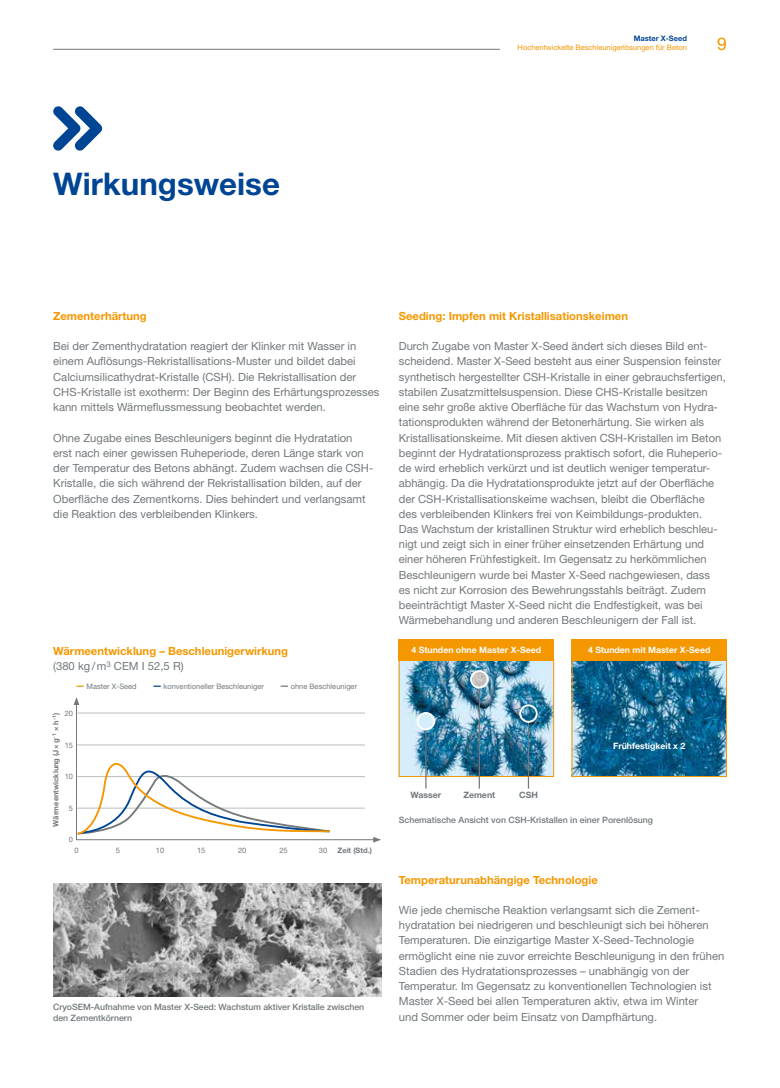
<style>
.page{position:relative;width:780px;height:1088px;background:#fff}
.page>*{position:absolute;margin:0;border:0;box-sizing:border-box;transform-origin:0 0}
.t1{font:700 31.25px "Helvetica Neue LT Std";color:#004594}
.t2{font:17.5px "Helvetica Neue LT Std";color:#f49700}
.t3{font:11.25px/15.2px "Helvetica Neue LT Std";color:#72787c}
.t4{font:700 11.25px/15.2px "Helvetica Neue LT Std";color:#f49700}
.t5{font:500 8.75px/10.5px "Helvetica Neue LT Std";letter-spacing:-.005em;color:#72787c}
.t6{font:700 8.75px "Helvetica Neue LT Std";color:#fff}
.t7{font:700 8.75px "Helvetica Neue LT Std";color:#72787c}
.t8{font:7.5px "Helvetica Neue LT Std";color:#72787c}
.t9{font:7.5px "Helvetica Neue LT Std";color:#f49700}
.t10{font:700 7.5px "Helvetica Neue LT Std";color:#72787c}
.t11{font:700 7.5px "Helvetica Neue LT Std";color:#004594}
.s1{font-weight:400;color:#72787c}
</style>
<div class="page">
<hr style="left:53px;top:49px;width:447px;height:1px;background:#72787c">
<img style="left:53px;top:883px;width:328px;height:113px">
<img style="left:573px;top:661px;width:151px;height:114px">
<div style="left:571px;top:659px;width:155px;height:118px;border:1px solid #f49700"></div>
<img style="left:401px;top:661px;width:151px;height:114px">
<div style="left:399px;top:659px;width:155px;height:118px;border:1px solid #f49700"></div>
<div style="left:399px;top:640px;width:155px;height:21px;background:#f49700"></div>
<div style="left:571px;top:640px;width:155px;height:21px;background:#f49700"></div>
<hr style="left:425px;top:728px;width:1px;height:60px;background:#72787c">
<div style="left:417px;top:713px;width:17px;height:16px;background:#d6edfb;border-radius:50%"></div>
<div style="left:416px;top:712px;width:19px;height:18px;border:2px solid #fff;border-radius:50%"></div>
<hr style="left:478px;top:684px;width:2px;height:104px;background:#72787c">
<hr style="left:528px;top:722px;width:1px;height:66px;background:#72787c">
<img style="left:520px;top:705px;width:16px;height:17px;border-radius:8px">
<div style="left:519px;top:704px;width:18px;height:19px;border:2px solid #fff;border-radius:50%"></div>
<img style="left:471px;top:671px;width:3px;height:16px">
<img style="left:471px;top:671px;width:16px;height:16px;border-radius:8px">
<div style="left:470px;top:670px;width:18px;height:18px;border:2px solid #fff;border-radius:50%"></div>
<svg style="left:76px;top:685px;width:8px;height:2px"></svg>
<svg style="left:153px;top:685px;width:8px;height:2px"></svg>
<svg style="left:280px;top:685px;width:8px;height:2px"></svg>
<svg style="left:76px;top:704px;width:297px;height:136px"></svg>
<svg style="left:74px;top:697px;width:5px;height:8px"></svg>
<svg style="left:373px;top:837px;width:8px;height:5px"></svg>
<svg style="left:53px;top:106px;width:49px;height:45px"></svg>
<p class="t11" style="left:633px;top:34px;width:55px">Master X-Seed</p>
<p class="t9" style="left:517px;top:42px;width:171px">Hochentwickelte Beschleunigerlösungen für Beton</p>
<h2 class="t2" style="left:717px;top:33px;width:11px">9</h2>
<h1 class="t1" style="left:53px;top:165px;width:228px">Wirkungsweise</h1>
<p class="t4" style="left:53px;top:308px;width:95px">Zementerhärtung</p>
<p class="t3" style="left:53px;top:338px;width:328px">Bei der Zementhydratation reagiert der Klinker mit Wasser in einem Auflösungs-Rekristallisations-Muster und bildet dabei Calciumsilicathydrat-Kristalle (CSH). Die Rekristallisation der CHS-Kristalle ist exotherm: Der Beginn des Erhärtungsprozesses kann mittels Wärmeflussmessung beobachtet werden.</p>
<p class="t3" style="left:53px;top:430px;width:322px">Ohne Zugabe eines Beschleunigers beginnt die Hydratation erst nach einer gewissen Ruheperiode, deren Länge stark von der Temperatur des Betons abhängt. Zudem wachsen die CSH-Kristalle, die sich während der Rekristallisation bilden, auf der Oberfläche des Zementkorns. Dies behindert und verlangsamt die Reaktion des verbleibenden Klinkers.</p>
<p class="t4" style="left:53px;top:643px;width:236px">Wärmeentwicklung – Beschleunigerwirkung <span class="s1">(380 kg/m</span><sup>3</sup> <span class="s1">CEM I 52,5 R)</span></p>
<p class="t8" style="left:65px;top:709px;width:10px">20</p>
<p class="t10" style="left:51px;top:826px;width:115px;rotate:-90deg">Wärmeentwicklung (J×g<sup>-1</sup> × h<sup>-1</sup>)</p>
<p class="t8" style="left:65px;top:740px;width:10px">15</p>
<p class="t8" style="left:65px;top:772px;width:10px">10</p>
<p class="t8" style="left:69px;top:804px;width:6px">5</p>
<p class="t8" style="left:69px;top:835px;width:6px">0</p>
<p class="t8" style="left:87px;top:682px;width:52px">Master X-Seed</p>
<p class="t8" style="left:163px;top:682px;width:102px">konventioneller Beschleuniger</p>
<p class="t8" style="left:291px;top:682px;width:68px">ohne Beschleuniger</p>
<p class="t8" style="left:74px;top:846px;width:6px">0</p>
<p class="t8" style="left:116px;top:846px;width:6px">5</p>
<p class="t8" style="left:156px;top:846px;width:10px">10</p>
<p class="t8" style="left:197px;top:846px;width:10px">15</p>
<p class="t8" style="left:238px;top:846px;width:10px">20</p>
<p class="t8" style="left:279px;top:846px;width:10px">25</p>
<p class="t8" style="left:319px;top:846px;width:10px">30</p>
<p class="t10" style="left:337px;top:846px;width:36px">Zeit (Std.)</p>
<p class="t5" style="left:53px;top:1002px;width:312px">CryoSEM-Aufnahme von Master X-Seed: Wachstum aktiver Kristalle zwischen den Zementkörnern</p>
<p class="t4" style="left:399px;top:308px;width:231px">Seeding: Impfen mit Kristallisationskeimen</p>
<p class="t3" style="left:399px;top:338px;width:328px">Durch Zugabe von Master X-Seed ändert sich dieses Bild ent&shy;scheidend. Master X-Seed besteht aus einer Suspension feinster synthetisch hergestellter CSH-Kristalle in einer gebrauchsfertigen, stabilen Zusatzmittelsuspension. Diese CHS-Kristalle besitzen eine sehr große aktive Oberfläche für das Wachstum von Hydra&shy;tationsprodukten während der Betonerhärtung. Sie wirken als Kristallisationskeime. Mit diesen aktiven CSH-Kristallen im Beton beginnt der Hydratationsprozess praktisch sofort, die Ruheperio&shy;de wird erheblich verkürzt und ist deutlich weniger temperatur&shy;abhängig. Da die Hydratationsprodukte jetzt auf der Oberfläche der CSH-Kristallisationskeime wachsen, bleibt die Oberfläche<br>des verbleibenden Klinkers frei von Keimbildungs-produkten.<br>Das Wachstum der kristallinen Struktur wird erheblich beschleu&shy;nigt und zeigt sich in einer früher einsetzenden Erhärtung und einer höheren Frühfestigkeit. Im Gegensatz zu herkömmlichen Beschleunigern wurde bei Master X-Seed nachgewiesen, dass<br>es nicht zur Korrosion des Bewehrungsstahls beiträgt. Zudem beeinträchtigt Master X-Seed nicht die Endfestigkeit, was bei Wärmebehandlung und anderen Beschleunigern der Fall ist.</p>
<p class="t6" style="left:411px;top:645px;width:131px">4 Stunden ohne Master X-Seed</p>
<p class="t6" style="left:588px;top:645px;width:124px">4 Stunden mit Master X-Seed</p>
<p class="t6" style="left:613px;top:740px;width:74px">Frühfestigkeit x 2</p>
<p class="t7" style="left:410px;top:790px;width:32px">Wasser</p>
<p class="t7" style="left:463px;top:790px;width:33px">Zement</p>
<p class="t7" style="left:519px;top:790px;width:20px">CSH</p>
<p class="t5" style="left:399px;top:814px;width:256px">Schematische Ansicht von CSH-Kristallen in einer Porenlösung</p>
<p class="t4" style="left:399px;top:871px;width:200px">Temperaturunabhängige Technologie</p>
<p class="t3" style="left:399px;top:902px;width:327px">Wie jede chemische Reaktion verlangsamt sich die Zement&shy;hydratation bei niedrigeren und beschleunigt sich bei höheren Temperaturen. Die einzigartige Master X-Seed-Technologie ermöglicht eine nie zuvor erreichte Beschleunigung in den frühen Stadien des Hydratationsprozesses – unabhängig von der Temperatur. Im Gegensatz zu konventionellen Technologien ist Master X-Seed bei allen Temperaturen aktiv, etwa im Winter<br>und Sommer oder beim Einsatz von Dampfhärtung.</p>
</div>
